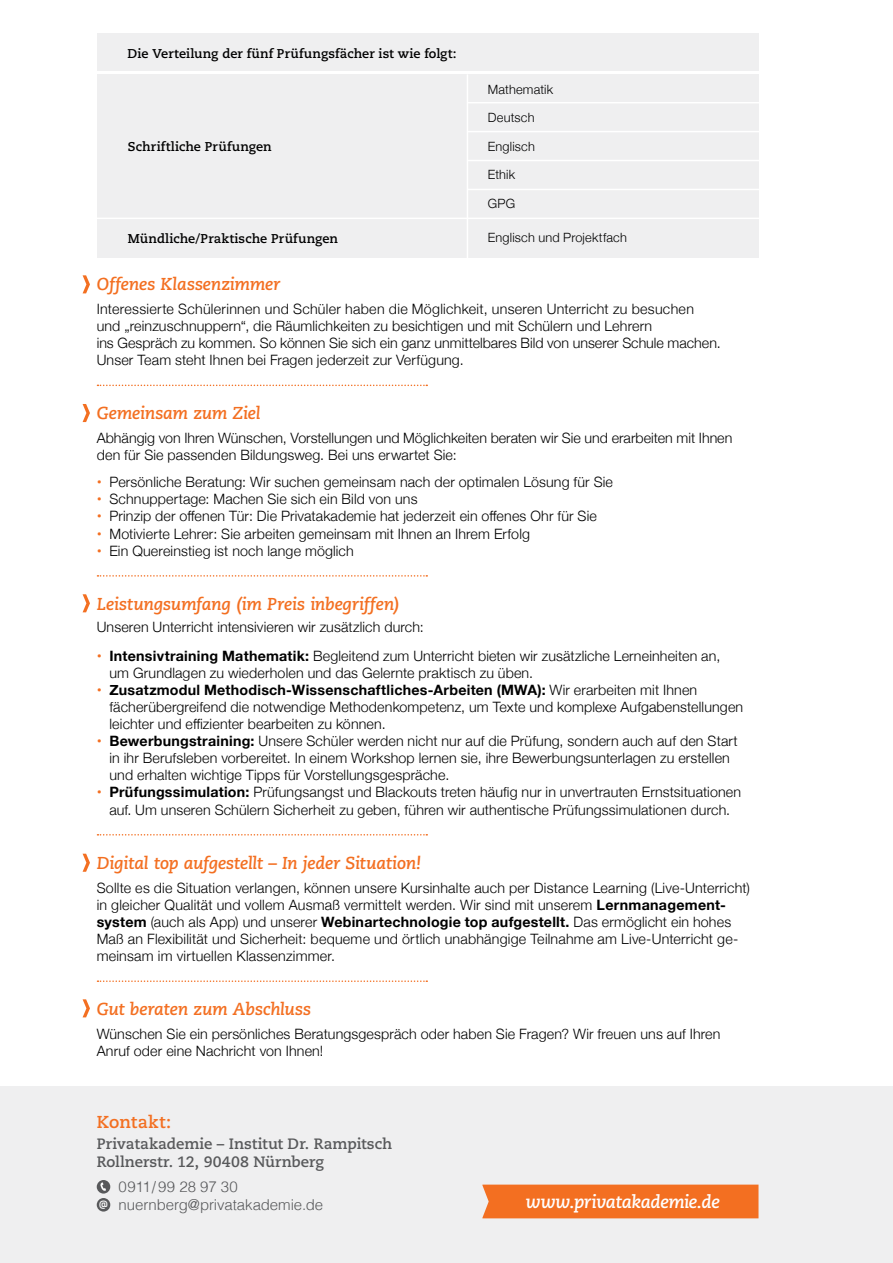
<style>
.page{position:relative;width:893px;height:1263px;background:#fff}
.page>*{position:absolute;margin:0;border:0;box-sizing:border-box;transform-origin:0 0}
.t1{font:italic 700 18px "Caecilia LT Std";letter-spacing:-.03em;color:#fff}
.t2{font:italic 700 17.25px "Caecilia LT Std";letter-spacing:-.015em;color:#f36f21}
.t3{font:700 17.25px "Caecilia LT Std";letter-spacing:.015em;color:#f36f21}
.t4{font:700 15px/18px "Caecilia LT Std";color:#58595b}
.t5{font:300 15px/18px "Helvetica";letter-spacing:-.005em;color:#58595b}
.t6{font:300 14.25px/17.1px "Helvetica Neue";letter-spacing:.01em;color:#000}
.t7{font:700 12.75px "Caecilia LT Std";letter-spacing:.005em;color:#000}
.t8{font:300 12.75px "Helvetica Neue";letter-spacing:.01em;color:#000}
.s1{font-weight:400;color:#f36f21}
.s2{font-weight:700}
</style>
<div class="page">
<div style="left:0;top:1086px;width:893px;height:177px;background:#efeff0"></div>
<svg style="left:97px;top:385px;width:330px;height:1px"></svg>
<svg style="left:97px;top:575px;width:330px;height:2px"></svg>
<svg style="left:97px;top:834px;width:330px;height:1px"></svg>
<svg style="left:97px;top:980px;width:330px;height:2px"></svg>
<div style="left:482px;top:1184px;width:276px;height:34px;background:#f36f21"></div>
<svg style="left:83px;top:594px;width:7px;height:18px"></svg>
<svg style="left:83px;top:854px;width:7px;height:18px"></svg>
<svg style="left:83px;top:999px;width:7px;height:18px"></svg>
<svg style="left:83px;top:404px;width:7px;height:18px"></svg>
<svg style="left:83px;top:275px;width:7px;height:18px"></svg>
<div style="left:97px;top:1180px;width:13px;height:13px;background:#58595b;border-radius:50%"></div>
<svg style="left:100px;top:1182px;width:6px;height:9px"></svg>
<div style="left:97px;top:1198px;width:13px;height:13px;background:#58595b;border-radius:50%"></div>
<div style="left:97px;top:74px;width:662px;height:184px;background:#efeff0"></div>
<div style="left:97px;top:33px;width:662px;height:38px;background:#efeff0"></div>
<hr style="left:467px;top:74px;width:1px;height:193px;background:#fff">
<hr style="left:93px;top:218px;width:673px;height:1px;background:#fff">
<hr style="left:467px;top:131px;width:303px;height:1px;background:#fff">
<hr style="left:467px;top:160px;width:303px;height:1px;background:#fff">
<hr style="left:468px;top:189px;width:302px;height:1px;background:#fff">
<hr style="left:467px;top:102px;width:305px;height:1px;background:#fff">
<p class="t7" style="left:128px;top:46px;width:331px">Die Verteilung der fünf Prüfungsfächer ist wie folgt:</p>
<p class="t7" style="left:128px;top:139px;width:145px">Schriftliche Prüfungen</p>
<p class="t7" style="left:128px;top:231px;width:212px">Mündliche/Praktische Prüfungen</p>
<p class="t8" style="left:488px;top:79px;width:67px">Mathematik</p>
<p class="t8" style="left:488px;top:107px;width:48px">Deutsch</p>
<p class="t8" style="left:488px;top:136px;width:48px">Englisch</p>
<p class="t8" style="left:488px;top:164px;width:29px">Ethik</p>
<p class="t8" style="left:488px;top:193px;width:29px">GPG</p>
<p class="t8" style="left:488px;top:227px;width:140px">Englisch und Projektfach</p>
<p class="t2" style="left:97px;top:274px;width:185px">Offenes Klassenzimmer</p>
<p class="t6" style="left:97px;top:299px;width:625px">Interessierte Schülerinnen und Schüler haben die Möglichkeit, unseren Unterricht zu besuchen und „reinzuschnuppern“, die Räumlichkeiten zu besichtigen und mit Schülern und Lehrern<br>ins Gespräch zu kommen. So können Sie sich ein ganz unmittelbares Bild von unserer Schule machen.<br>Unser Team steht Ihnen bei Fragen jederzeit zur Verfügung.</p>
<p class="t2" style="left:97px;top:403px;width:165px">Gemeinsam zum Ziel</p>
<p class="t6" style="left:97px;top:428px;width:637px">Abhängig von Ihren Wünschen, Vorstellungen und Möglichkeiten beraten wir Sie und erarbeiten mit Ihnen den für Sie passenden Bildungsweg. Bei uns erwartet Sie:</p>
<p class="t6" style="left:97px;top:472px;width:518px"><span class="s1">•</span> Persönliche Beratung: Wir suchen gemeinsam nach der optimalen Lösung für Sie</p>
<p class="t6" style="left:97px;top:490px;width:322px"><span class="s1">•</span> Schnuppertage: Machen Sie sich ein Bild von uns</p>
<p class="t6" style="left:97px;top:507px;width:502px"><span class="s1">•</span> Prinzip der offenen Tür: Die Privatakademie hat jederzeit ein offenes Ohr für Sie</p>
<p class="t6" style="left:97px;top:524px;width:435px"><span class="s1">•</span> Motivierte Lehrer: Sie arbeiten gemeinsam mit Ihnen an Ihrem Erfolg</p>
<p class="t6" style="left:97px;top:541px;width:259px"><span class="s1">•</span> Ein Quereinstieg ist noch lange möglich</p>
<p class="t2" style="left:97px;top:593px;width:304px">Leistungsumfang (im Preis inbegriffen)</p>
<p class="t6" style="left:97px;top:617px;width:328px">Unseren Unterricht intensivieren wir zusätzlich durch:</p>
<p class="t6" style="left:109px;top:646px;width:612px;text-indent:-13px"><span class="s1">•</span> <span class="s2">Intensivtraining Mathematik:</span> Begleitend zum Unterricht bieten wir zusätzliche Lerneinheiten an, um Grundlagen zu wiederholen und das Gelernte praktisch zu üben.</p>
<p class="t6" style="left:109px;top:680px;width:635px;text-indent:-13px"><span class="s1">•</span> <span class="s2">Zusatzmodul Methodisch-Wissenschaftliches-Arbeiten (MWA):</span> Wir erarbeiten mit Ihnen fächerübergreifend die notwendige Methodenkompetenz, um Texte und komplexe Aufgabenstellungen leichter und effizienter bearbeiten zu können.</p>
<p class="t6" style="left:109px;top:731px;width:630px;text-indent:-13px"><span class="s1">•</span> <span class="s2">Bewerbungstraining:</span> Unsere Schüler werden nicht nur auf die Prüfung, sondern auch auf den Start in ihr Berufsleben vorbereitet. In einem Workshop lernen sie, ihre Bewerbungsunterlagen zu erstellen und erhalten wichtige Tipps für Vorstellungsgespräche.</p>
<p class="t6" style="left:97px;top:783px;width:646px;text-align:center"><span class="s1">•</span> <span class="s2">Prüfungssimulation:</span> Prüfungsangst und Blackouts treten häufig nur in unvertrauten Ernstsituationen auf. Um unseren Schülern Sicherheit zu geben, führen wir authentische Prüfungssimulationen durch.</p>
<p class="t2" style="left:97px;top:852px;width:326px">Digital top aufgestellt – In jeder Situation!</p>
<p class="t6" style="left:97px;top:878px;width:655px">Sollte es die Situation verlangen, können unsere Kursinhalte auch per Distance Learning (Live-Unterricht) in gleicher Qualität und vollem Ausmaß vermittelt werden. Wir sind mit unserem <span class="s2">Lernmanagement&shy;system</span> (auch als App) und unserer <span class="s2">Webinartechnologie top aufgestellt.</span> Das ermöglicht ein hohes Maß an Flexibilität und Sicherheit: bequeme und örtlich unabhängige Teilnahme am Live-Unterricht ge&shy;meinsam im virtuellen Klassenzimmer.</p>
<p class="t2" style="left:97px;top:999px;width:216px">Gut beraten zum Abschluss</p>
<p class="t6" style="left:97px;top:1024px;width:625px">Wünschen Sie ein persönliches Beratungsgespräch oder haben Sie Fragen? Wir freuen uns auf Ihren<br>Anruf oder eine Nachricht von Ihnen!</p>
<p class="t3" style="left:97px;top:1111px;width:76px">Kontakt:</p>
<p class="t4" style="left:97px;top:1134px;width:297px">Privatakademie – Institut Dr. Rampitsch<br>Rollnerstr. 12, 90408 Nürnberg</p>
<p class="t5" style="left:99px;top:1177px;width:226px;text-indent:20px">0911/99 28 97 30<br><sup>@</sup> nuernberg@privatakademie.de</p>
<p class="t1" style="left:525px;top:1191px;width:196px">www.privatakademie.de</p>
</div>
